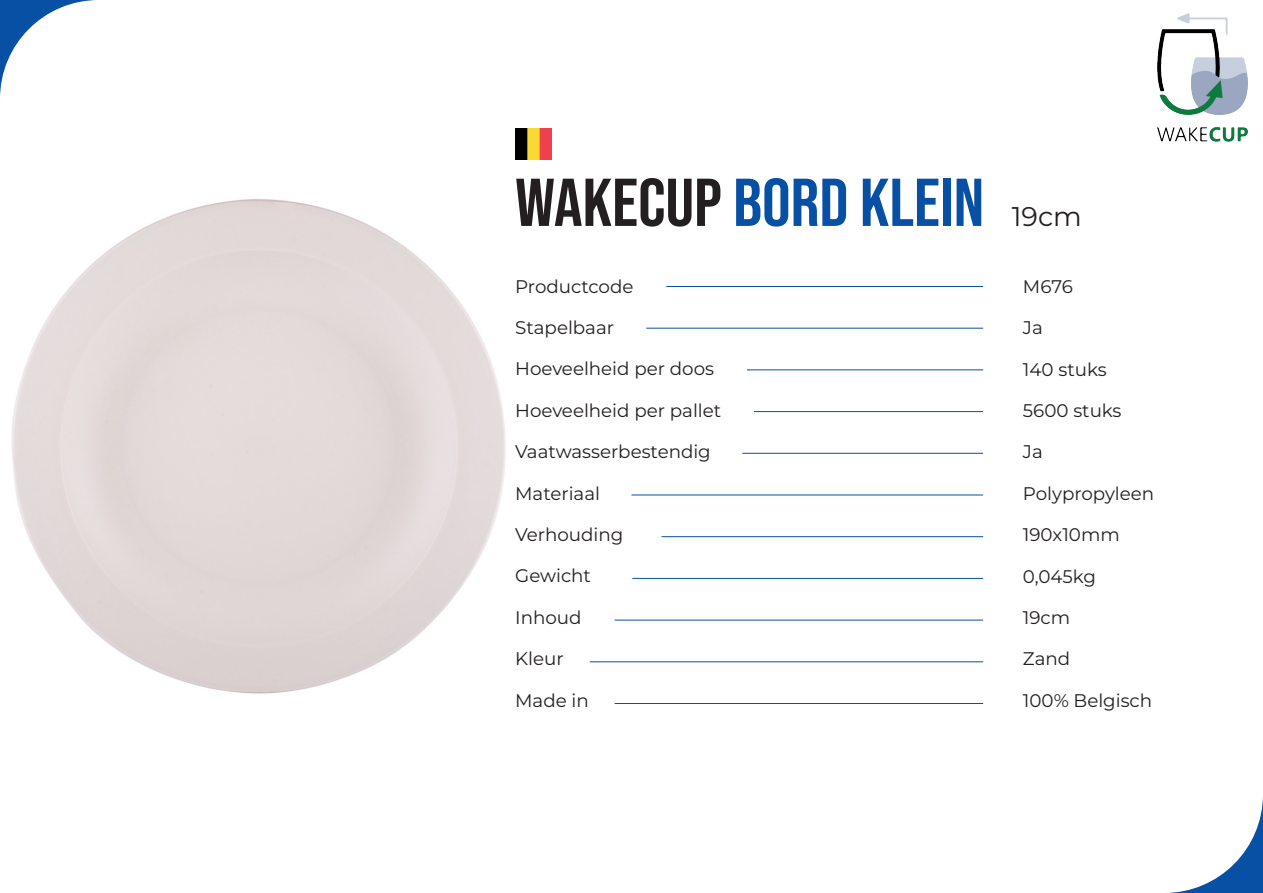
<style>
.page{position:relative;width:1263px;height:893px;background:#fff}
.page>*{position:absolute;margin:0;border:0;box-sizing:border-box;transform-origin:0 0}
.t1{font:67.5px "Bebas Neue";color:#0850a3;scale:1.06 1}
.t2{font:100 27px "Montserrat";color:#231f20}
.t3{font:100 18.3px "Montserrat";color:#231f20}
.s1{color:#231f20}
</style>
<div class="page">
<hr style="left:646px;top:328px;width:337px;height:1px;background:#0850a3">
<hr style="left:666px;top:286px;width:317px;height:1px;background:#0850a3">
<hr style="left:747px;top:369px;width:236px;height:1px;background:#0850a3">
<hr style="left:754px;top:411px;width:229px;height:1px;background:#0850a3">
<hr style="left:742px;top:453px;width:241px;height:1px;background:#0850a3">
<hr style="left:631px;top:495px;width:352px;height:1px;background:#0850a3">
<hr style="left:661px;top:536px;width:322px;height:1px;background:#0850a3">
<hr style="left:632px;top:578px;width:351px;height:1px;background:#0850a3">
<hr style="left:615px;top:620px;width:368px;height:1px;background:#0850a3">
<hr style="left:590px;top:661px;width:393px;height:1px;background:#0850a3">
<hr style="left:615px;top:703px;width:368px;height:1px;background:#0850a3">
<img style="left:1157px;top:14px;width:90px;height:128px">
<svg style="left:0;top:0;width:96px;height:96px"></svg>
<svg style="left:1167px;top:797px;width:96px;height:96px"></svg>
<img style="left:515px;top:129px;width:36px;height:31px">
<h1 class="t1" style="left:515px;top:164px;width:444px"><span class="s1">WAKECUP</span> BORD KLEIN</h1>
<p class="t3" style="left:515px;top:274px;width:120px">Productcode</p>
<p class="t3" style="left:515px;top:315px;width:100px">Stapelbaar</p>
<p class="t3" style="left:515px;top:357px;width:200px">Hoeveelheid per doos</p>
<p class="t3" style="left:515px;top:398px;width:208px">Hoeveelheid per pallet</p>
<p class="t3" style="left:515px;top:439px;width:197px">Vaatwasserbestendig</p>
<p class="t3" style="left:515px;top:481px;width:86px">Materiaal</p>
<p class="t3" style="left:515px;top:522px;width:110px">Verhouding</p>
<p class="t3" style="left:515px;top:564px;width:77px">Gewicht</p>
<p class="t3" style="left:515px;top:605px;width:68px">Inhoud</p>
<p class="t3" style="left:515px;top:646px;width:50px">Kleur</p>
<p class="t3" style="left:515px;top:688px;width:75px">Made in</p>
<h2 class="t2" style="left:1012px;top:198px;width:72px">19cm</h2>
<p class="t3" style="left:1023px;top:274px;width:51px">M676</p>
<p class="t3" style="left:1023px;top:315px;width:21px">Ja</p>
<p class="t3" style="left:1023px;top:357px;width:85px">140 stuks</p>
<p class="t3" style="left:1023px;top:398px;width:100px">5600 stuks</p>
<p class="t3" style="left:1023px;top:440px;width:21px">Ja</p>
<p class="t3" style="left:1023px;top:481px;width:133px">Polypropyleen</p>
<p class="t3" style="left:1023px;top:522px;width:98px">190x10mm</p>
<p class="t3" style="left:1023px;top:564px;width:75px">0,045kg</p>
<p class="t3" style="left:1023px;top:605px;width:49px">19cm</p>
<p class="t3" style="left:1023px;top:647px;width:49px">Zand</p>
<p class="t3" style="left:1023px;top:688px;width:131px">100% Belgisch</p>
</div>
